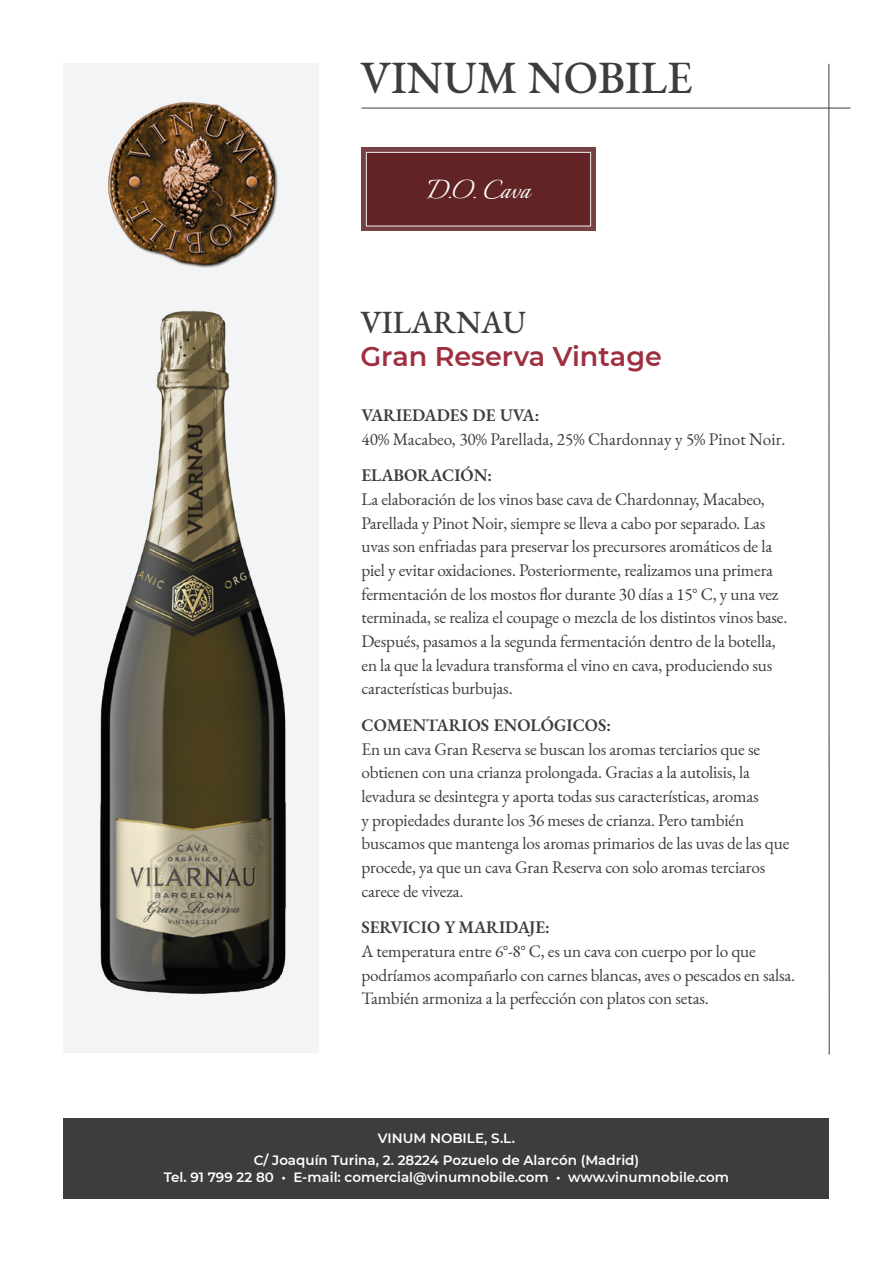
<style>
.page{position:relative;width:893px;height:1263px;background:#fff}
.page>*{position:absolute;margin:0;border:0;box-sizing:border-box;transform-origin:0 0}
.t1{font:500 45px "EB Garamond";color:#3d3d3c}
.t2{font:33.45px "Italianno";color:#fff}
.t3{font:500 31.5px "EB Garamond";color:#3d3d3c}
.t4{font:600 27px "Montserrat";color:#9e2f40}
.t5{font:17.25px/23.7px "EB Garamond";letter-spacing:-.01em;color:#3d3d3c}
.t6{font:600 17.25px "EB Garamond";color:#3d3d3c}
.t7{font:600 13.5px "Montserrat";color:#fff}
</style>
<div class="page">
<svg style="left:361px;top:147px;width:234px;height:84px;background:#794345"></svg>
<div style="left:366px;top:152px;width:225px;height:75px;background:#5f1e20;border:1px solid #fff"></div>
<div style="left:64px;top:64px;width:255px;height:989px;background:#f3f4f5"></div>
<img style="left:100px;top:311px;width:187px;height:683px">
<div style="left:64px;top:1118px;width:765px;height:81px;background:#3d3d3c"></div>
<img style="left:108px;top:102px;width:170px;height:166px">
<hr style="left:829px;top:64px;width:1px;height:990px;background:#3d3d3c">
<hr style="left:361px;top:108px;width:489px;height:1px;background:#3d3d3c">
<p class="t1" style="left:360px;top:49px;width:334px">VINUM NOBILE</p>
<p class="t2" style="left:427px;top:171px;width:105px">D.O. Cava</p>
<p class="t3" style="left:360px;top:302px;width:167px">VILARNAU</p>
<p class="t4" style="left:360px;top:337px;width:303px">Gran Reserva Vintage</p>
<p class="t6" style="left:361px;top:404px;width:179px">VARIEDADES DE UVA:</p>
<p class="t5" style="left:361px;top:427px;width:425px">40% Macabeo, 30% Parellada, 25% Chardonnay y 5% Pinot Noir.</p>
<p class="t6" style="left:361px;top:464px;width:132px">ELABORACIÓN:</p>
<p class="t5" style="left:361px;top:487px;width:427px">La elaboración de los vinos base cava de Chardonnay, Macabeo, Parellada y Pinot Noir, siempre se lleva a cabo por separado. Las uvas son enfriadas para preservar los precursores aromáticos de la piel y evitar oxidaciones. Posteriormente, realizamos una primera fermentación de los mostos flor durante 30 días a 15° C, y una vez terminada, se realiza el coupage o mezcla de los distintos vinos base.<br>Después, pasamos a la segunda fermentación dentro de la botella, en la que la levadura transforma el vino en cava, produciendo sus características burbujas.</p>
<p class="t6" style="left:361px;top:714px;width:251px">COMENTARIOS ENOLÓGICOS:</p>
<p class="t5" style="left:361px;top:737px;width:429px">En un cava Gran Reserva se buscan los aromas terciarios que se obtienen con una crianza prolongada. Gracias a la autolisis, la levadura se desintegra y aporta todas sus características, aromas<br>y propiedades durante los 36 meses de crianza. Pero también buscamos que mantenga los aromas primarios de las uvas de las que procede, ya que un cava Gran Reserva con solo aromas terciaros carece de viveza.</p>
<p class="t6" style="left:361px;top:916px;width:190px">SERVICIO Y MARIDAJE:</p>
<p class="t5" style="left:361px;top:939px;width:435px">A temperatura entre 6°-8° C, es un cava con cuerpo por lo que podríamos acompañarlo con carnes blancas, aves o pescados en salsa.<br>También armoniza a la perfección con platos con setas.</p>
<p class="t7" style="left:378px;top:1129px;width:139px">VINUM NOBILE, S.L.</p>
<p class="t7" style="left:254px;top:1150px;width:387px">C/ Joaquín Turina, 2. 28224 Pozuelo de Alarcón (Madrid)</p>
<p class="t7" style="left:164px;top:1167px;width:567px">Tel. 91 799 22 80 • E-mail: comercial@vinumnobile.com • www.vinumnobile.com</p>
</div>
